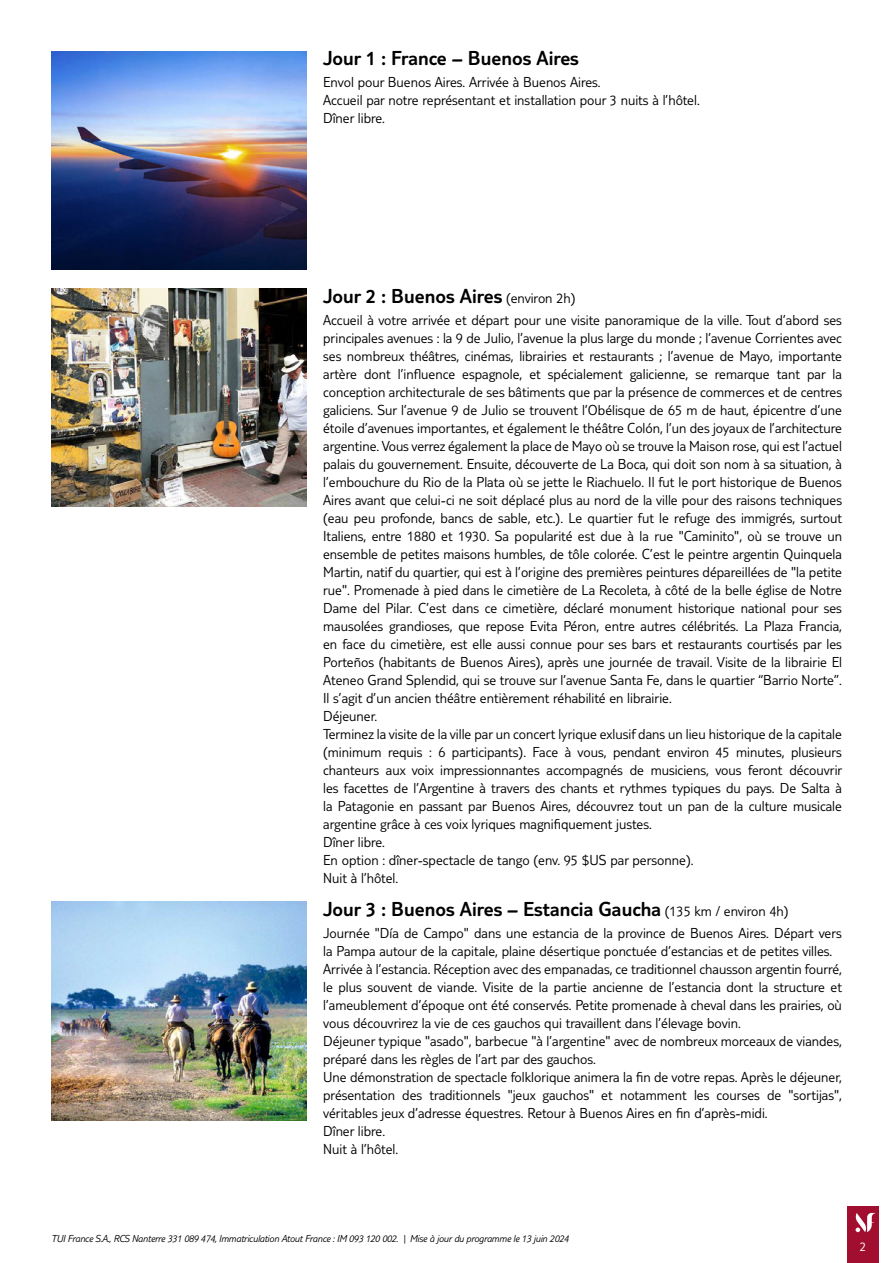
<style>
.page{position:relative;width:893px;height:1263px;background:#fff}
.page>*{position:absolute;margin:0;border:0;box-sizing:border-box;transform-origin:0 0}
.t1{font:300 21px "TUI Type";color:#000}
.t2{font:300 15px/18px "TUI Type";color:#000}
.t3{font:300 13.5px "TUI Type";color:#fff}
.t4{font:italic 300 10.5px "TUI Type";letter-spacing:-.02em;color:#000}
.s1{font-size:15px}
</style>
<div class="page">
<div style="left:847px;top:1206px;width:32px;height:57px;background:#a10e2f"></div>
<svg style="left:855px;top:1213px;width:21px;height:19px"></svg>
<img style="left:51px;top:51px;width:255px;height:219px">
<img style="left:51px;top:288px;width:255px;height:219px">
<img style="left:51px;top:901px;width:255px;height:219px">
<h1 class="t1" style="left:323px;top:46px;width:257px">Jour 1 : France – Buenos Aires</h1>
<p class="t2" style="left:323px;top:73px;width:378px">Envol pour Buenos Aires. Arrivée à Buenos Aires.<br>Accueil par notre représentant et installation pour 3 nuits à l’hôtel.<br>Dîner libre.</p>
<h1 class="t1" style="left:323px;top:283px;width:254px">Jour 2 : Buenos Aires <span class="s1">(environ 2h)</span></h1>
<p class="t2" style="left:323px;top:310px;width:521px">Accueil à votre arrivée et départ pour une visite panoramique de la ville. Tout d’abord ses principales avenues : la 9 de Julio, l’avenue la plus large du monde ; l’avenue Corrientes avec ses nombreux théâtres, cinémas, librairies et restaurants ; l’avenue de Mayo, importante artère dont l’influence espagnole, et spécialement galicienne, se remarque tant par la conception architecturale de ses bâtiments que par la présence de commerces et de centres galiciens. Sur l’avenue 9 de Julio se trouvent l’Obélisque de 65 m de haut, épicentre d’une étoile d’avenues importantes, et également le théâtre Colón, l’un des joyaux de l’architecture argentine. Vous verrez également la place de Mayo où se trouve la Maison rose, qui est l’actuel palais du gouvernement. Ensuite, découverte de La Boca, qui doit son nom à sa situation, à l’embouchure du Rio de la Plata où se jette le Riachuelo. Il fut le port historique de Buenos Aires avant que celui-ci ne soit déplacé plus au nord de la ville pour des raisons techniques (eau peu profonde, bancs de sable, etc.). Le quartier fut le refuge des immigrés, surtout Italiens, entre 1880 et 1930. Sa popularité est due à la rue "Caminito", où se trouve un ensemble de petites maisons humbles, de tôle colorée. C’est le peintre argentin Quinquela Martin, natif du quartier, qui est à l’origine des premières peintures dépareillées de "la petite rue". Promenade à pied dans le cimetière de La Recoleta, à côté de la belle église de Notre Dame del Pilar. C’est dans ce cimetière, déclaré monument historique national pour ses mausolées grandioses, que repose Evita Péron, entre autres célébrités. La Plaza Francia, en face du cimetière, est elle aussi connue pour ses bars et restaurants courtisés par les Porteños (habitants de Buenos Aires), après une journée de travail. Visite de la librairie El Ateneo Grand Splendid, qui se trouve sur l’avenue Santa Fe, dans le quartier “Barrio Norte”.<br>Il s’agit d’un ancien théâtre entièrement réhabilité en librairie.<br>Déjeuner.<br>Terminez la visite de la ville par un concert lyrique exlusif dans un lieu historique de la capitale (minimum requis : 6 participants). Face à vous, pendant environ 45 minutes, plusieurs chanteurs aux voix impressionnantes accompagnés de musiciens, vous feront découvrir les facettes de l’Argentine à travers des chants et rythmes typiques du pays. De Salta à la Patagonie en passant par Buenos Aires, découvrez tout un pan de la culture musicale argentine grâce à ces voix lyriques magnifiquement justes.<br>Dîner libre.<br>En option : dîner-spectacle de tango (env. 95 $US par personne).<br>Nuit à l’hôtel.</p>
<h1 class="t1" style="left:323px;top:897px;width:467px">Jour 3 : Buenos Aires – Estancia Gaucha <span class="s1">(135 km / environ 4h)</span></h1>
<p class="t2" style="left:323px;top:924px;width:520px">Journée "Día de Campo" dans une estancia de la province de Buenos Aires. Départ vers la Pampa autour de la capitale, plaine désertique ponctuée d’estancias et de petites villes.<br>Arrivée à l’estancia. Réception avec des empanadas, ce traditionnel chausson argentin fourré, le plus souvent de viande. Visite de la partie ancienne de l’estancia dont la structure et l’ameublement d’époque ont été conservés. Petite promenade à cheval dans les prairies, où vous découvrirez la vie de ces gauchos qui travaillent dans l’élevage bovin.<br>Déjeuner typique "asado", barbecue "à l’argentine" avec de nombreux morceaux de viandes, préparé dans les règles de l’art par des gauchos.<br>Une démonstration de spectacle folklorique animera la fin de votre repas. Après le déjeuner, présentation des traditionnels "jeux gauchos" et notamment les courses de "sortijas", véritables jeux d’adresse équestres. Retour à Buenos Aires en fin d’après-midi.<br>Dîner libre.<br>Nuit à l’hôtel.</p>
<p class="t4" style="left:51px;top:1232px;width:519px">TUI France S.A., RCS Nanterre 331 089 474, Immatriculation Atout France : IM 093 120 002. | Mise à jour du programme le 13 juin 2024</p>
<p class="t3" style="left:860px;top:1239px;width:8px">2</p>
</div>
